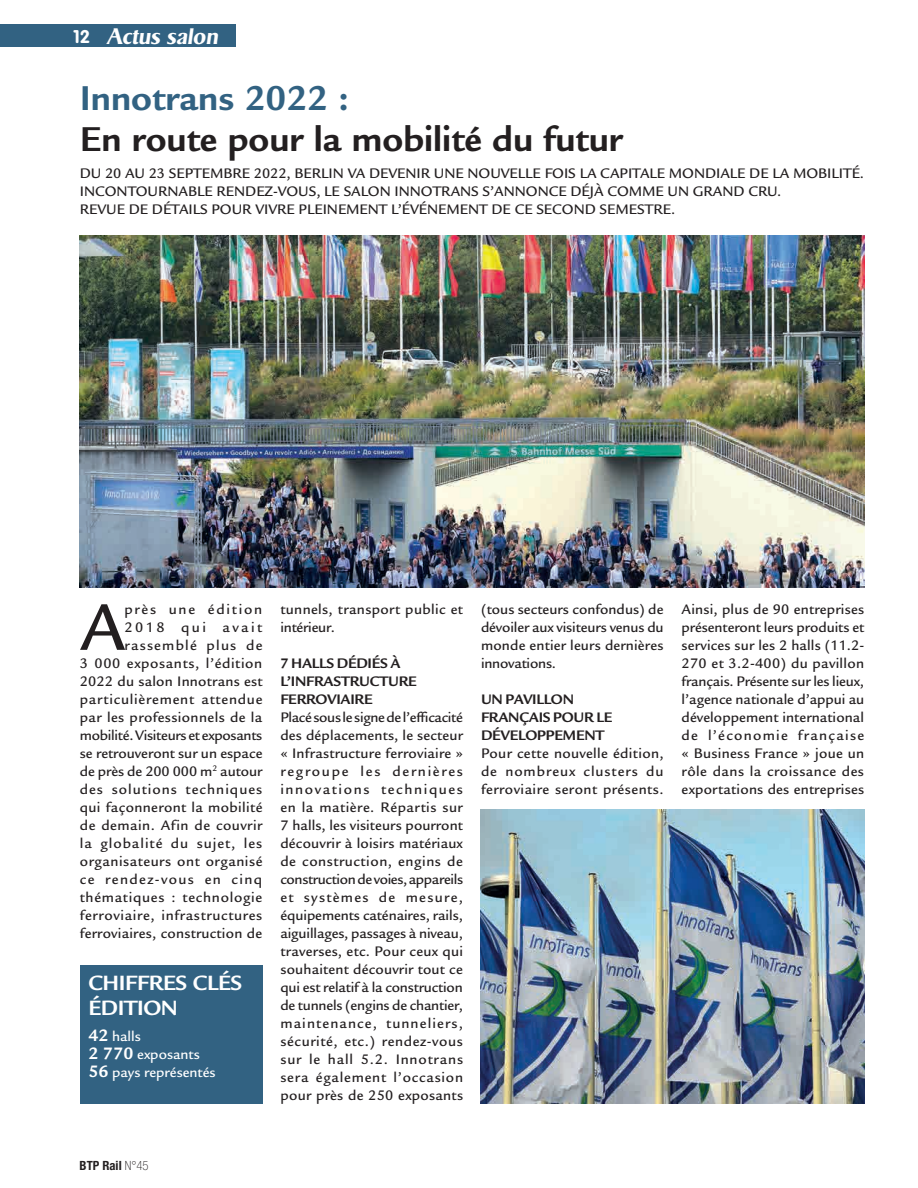
<style>
.page{position:relative;width:918px;height:1188px;background:#fff}
.page>*{position:absolute;margin:0;border:0;box-sizing:border-box;transform-origin:0 0}
.t1{font:500 71.85px "Legacy Sans";color:#231f20}
.t2{font:700 37.5px "Legacy Sans";color:#231f20}
.t3{font:700 37.5px "Legacy Sans";color:#326282}
.t4{font:700 22.5px/24.8px "Legacy Sans";letter-spacing:-.015em;color:#fff}
.t5{font:600 21.75px "Isigvar";color:#fff}
.t6{font:500 15px/18px "Legacy Sans";color:#231f20;text-align:justify}
.t7{font:500 15px/18px "Legacy Sans";letter-spacing:.035em;color:#231f20;text-align:right}
.t8{font:700 15px/18px "Legacy Sans";letter-spacing:-.015em;color:#231f20}
.t9{font:500 15px/18px "Legacy Sans";color:#fff}
.t10{font:700 condensed 12.75px "Helvetica Neue";color:#231f20}
.s1{font-family:"VAG Rounded";font-weight:700;font-size:18.15px}
.s2{font-weight:700;font-size:18px}
.s3{font-weight:100}
</style>
<div class="page">
<div style="left:0;top:25px;width:235px;height:22px;background:#326282"></div>
<div style="left:80px;top:964px;width:182px;height:139px;background:#326282"></div>
<img style="left:79px;top:235px;width:784px;height:352px">
<img style="left:480px;top:809px;width:383px;height:294px">
<h3 class="t5" style="left:73px;top:24px;width:146px"><span class="s1">12</span> Actus salon</h3>
<h2 class="t3" style="left:80px;top:76px;width:270px">I NNOTRANS 2022 :</h2>
<h2 class="t2" style="left:80px;top:118px;width:545px">EN ROUTE POUR LA MOBILITÉ DU FUTUR</h2>
<p class="t6" style="left:80px;top:164px;width:785px;text-align:left">Du 20 au 23 septembre 2022, Berlin va devenir une nouvelle fois la capitale mondiale de la mobilité.<br>I ncontournable rendez-vous, le salon I nnoTrans s’annonce déjà comm e un grand cru.<br>Revue de détails pour vivre pleinement l’événement de ce second semestre.</p>
<p class="t7" style="left:80px;top:600px;width:184px">près une édition<br>2018 qui avait rassemblé plus de<br>3 000 exposants, l’édition<br>2022 du salon I nnotrans est particulièrement attendue par les professionnels de la mobilité. Visiteurs et exposants se retrouveront sur un espace de près de 200 000 m<sup>2</sup> autour des solutions techniques qui façonneront la mobilité de demain. Afin de couvrir la globalité du sujet, les organisateurs ont organisé ce rendez-vous en cinq thématiques : technologie ferroviaire, infrastructures ferroviaires, construction de</p>
<p class="t6" style="left:280px;top:600px;width:184px">tunnels, transport public et intérieur.</p>
<h1 class="t1" style="left:80px;top:586px;width:47px">A</h1>
<p class="t8" style="left:280px;top:654px;width:138px">7 HALLS D ÉD IÉS À<br>L’INFRASTRU CTU RE<br>FERROVIAIRE</p>
<p class="t6" style="left:280px;top:708px;width:184px">Placé sous le signe de l’efficacité des déplacements, le secteur « I nfrastructure ferroviaire » regroupe les dernières innovations techniques en la matière. Répartis sur 7 halls, les visiteurs pourront découvrir à loisirs matériaux de construction, engins de construction de voies, appareils et systèmes de mesure, équipements caténaires, rails, aiguillages, passages à niveau, traverses, etc. Pour ceux qui souhaitent découvrir tout ce qui est relatif à la construction de tunnels (engins de chantier, maintenance, tunneliers, sécurité, etc.) rendez-vous sur le hall 5.2. I nnotrans sera également l’occasion pour près de 250 exposants</p>
<h3 class="t4" style="left:88px;top:970px;width:155px">CHIFFRES CLÉS<br>ÉDITION</h3>
<p class="t9" style="left:88px;top:1027px;width:129px"><span class="s2">42</span> halls<br><span class="s2">2 770</span> exposants<br><span class="s2">56</span> pays représentés</p>
<p class="t6" style="left:481px;top:600px;width:184px">(tous secteurs confondus) de dévoiler aux visiteurs venus du monde entier leurs dernières innovations.</p>
<p class="t8" style="left:481px;top:690px;width:133px">UN PAVILLON<br>FRANÇAIS POU R LE<br>DÉVELOPPEMENT</p>
<p class="t6" style="left:481px;top:744px;width:184px">Pour cette nouvelle édition, de nombreux clusters du ferroviaire seront présents.</p>
<p class="t6" style="left:681px;top:600px;width:184px">Ainsi, plus de 90 entreprises présenteront leurs produits et services sur les 2 halls (11.2- 270 et 3.2-400) du pavillon français. Présente sur les lieux, l’agence nationale d’appui au développement international de l’économie française « Business France » joue un rôle dans la croissance des exportations des entreprises</p>
<p class="t10" style="left:80px;top:1157px;width:71px">BTP Rail <span class="s3">N°45</span></p>
</div>
